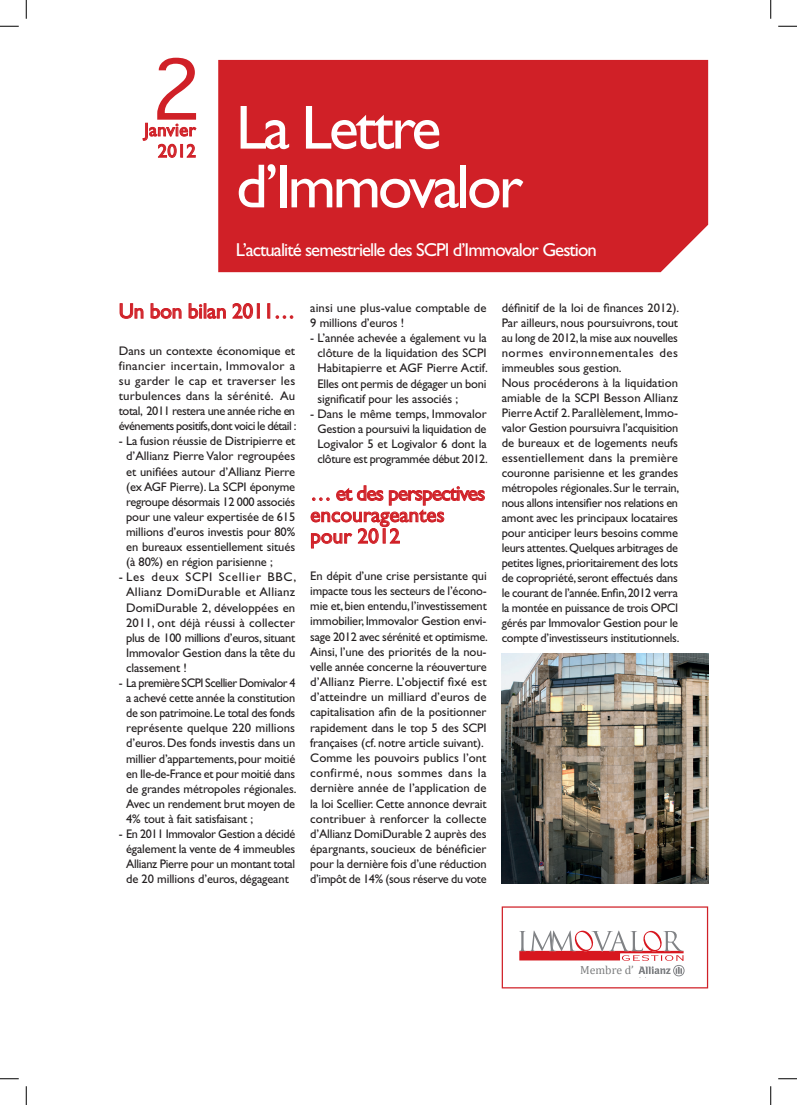
<style>
.page{position:relative;width:797px;height:1105px;background:#fff}
.page>*{position:absolute;margin:0;border:0;box-sizing:border-box;transform-origin:0 0}
.t1{font:79.38px "Geneva";color:#d02027}
.t2{font:62.5px/58.8px "Gill Sans";letter-spacing:-.05em;color:#fff}
.t3{font:21.25px/21.4px "Gill Sans";letter-spacing:-.01em;color:#d02027}
.t4{font:18.75px "Gill Sans";letter-spacing:-.05em;color:#fff}
.t5{font:18.75px/21.2px "Gill Sans";letter-spacing:.01em;color:#d02027;text-align:right}
.t6{font:12.5px/15.1px "Gill Sans";letter-spacing:-.01em;color:#231f20;text-align:justify}
.t7{font:11.75px "Cambria";color:#7c7e7f}
</style>
<div class="page">
<svg style="left:120px;top:303px;width:23px;height:16px"></svg>
<svg style="left:151px;top:303px;width:31px;height:16px"></svg>
<svg style="left:189px;top:303px;width:37px;height:16px"></svg>
<svg style="left:232px;top:303px;width:21px;height:16px"></svg>
<div style="left:257px;top:303px;width:3px;height:15px;border:1px solid #d02027"></div>
<div style="left:267px;top:303px;width:3px;height:15px;border:1px solid #d02027"></div>
<svg style="left:276px;top:316px;width:17px;height:3px"></svg>
<svg style="left:311px;top:485px;width:174px;height:64px"></svg>
<svg style="left:501px;top:906px;width:207px;height:82px"></svg>
<div style="left:218px;top:60px;width:490px;height:212px;background:#d02027"></div>
<svg style="left:142px;top:123px;width:54px;height:35px"></svg>
<img style="left:501px;top:653px;width:207px;height:230px">
<svg style="left:0;top:25px;width:19px;height:2px"></svg>
<svg style="left:778px;top:25px;width:19px;height:2px"></svg>
<svg style="left:0;top:1078px;width:19px;height:1px"></svg>
<svg style="left:778px;top:1078px;width:19px;height:1px"></svg>
<svg style="left:25px;top:0;width:2px;height:19px"></svg>
<svg style="left:25px;top:1086px;width:2px;height:19px"></svg>
<svg style="left:770px;top:0;width:1px;height:19px"></svg>
<svg style="left:770px;top:1086px;width:1px;height:19px"></svg>
<h1 class="t1" style="left:150px;top:23px;width:54px">2</h1>
<h3 class="t5" style="left:144px;top:119px;width:53px">Janvier<br>2012</h3>
<h2 class="t2" style="left:236px;top:99px;width:289px">La Lettre d’Immovalor</h2>
<h3 class="t4" style="left:236px;top:239px;width:362px">L’actualité semestrielle des SCPI d’Immovalor Gestion</h3>
<h3 class="t3" style="left:119px;top:300px;width:178px">Un bon bilan 2011…</h3>
<p class="t6" style="left:119px;top:343px;width:179px">Dans un contexte économique et financier incertain, Immovalor a su garder le cap et traverser les turbulences dans la sérénité. Au total, 2011 restera une année riche en événements positifs,dont voici le détail :</p>
<p class="t6" style="left:126px;top:434px;width:171px;text-indent:-7px">- La fusion réussie de Distripierre et d’Allianz Pierre Valor regroupées et unifiées autour d’Allianz Pierre (ex AGF Pierre). La SCPI éponyme regroupe désormais 12 000 associés pour une valeur expertisée de 615 millions d’euros investis pour 80% en bureaux essentiellement situés (à 80%) en région parisienne ;</p>
<p class="t6" style="left:126px;top:570px;width:172px;text-indent:-7px">- Les deux SCPI Scellier BBC, Allianz DomiDurable et Allianz DomiDurable 2, développées en 2011, ont déjà réussi à collecter plus de 100 millions d’euros, situant Immovalor Gestion dans la tête du classement !</p>
<p class="t6" style="left:126px;top:675px;width:172px;text-indent:-7px">- La première SCPI Scellier Domivalor 4 a achevé cette année la constitution de son patrimoine. Le total des fonds représente quelque 220 millions d’euros. Des fonds investis dans un millier d’appartements, pour moitié en Ile-de-France et pour moitié dans de grandes métropoles régionales.<br>Avec un rendement brut moyen de 4% tout à fait satisfaisant ;</p>
<p class="t6" style="left:119px;top:826px;width:178px;text-align:center">- En 2011 Immovalor Gestion a décidé également la vente de 4 immeubles Allianz Pierre pour un montant total de 20 millions d’euros, dégageant</p>
<p class="t6" style="left:310px;top:300px;width:178px">ainsi une plus-value comptable de<br>9 millions d’euros !</p>
<p class="t6" style="left:317px;top:330px;width:172px;text-indent:-7px">- L’année achevée a également vu la clôture de la liquidation des SCPI Habitapierre et AGF Pierre Actif.<br>Elles ont permis de dégager un boni significatif pour les associés ;</p>
<p class="t6" style="left:310px;top:406px;width:179px;text-align:center">- Dans le même temps, Immovalor Gestion a poursuivi la liquidation de Logivalor 5 et Logivalor 6 dont la clôture est programmée début 2012.</p>
<h3 class="t3" style="left:310px;top:483px;width:176px">… et des perspectives encourageantes pour 2012</h3>
<p class="t6" style="left:310px;top:568px;width:179px;text-align:left">En dépit d’une crise persistante qui impacte tous les secteurs de l’écono&shy;mie et, bien entendu, l’investissement immobilier, Immovalor Gestion envi&shy;sage 2012 avec sérénité et optimisme.<br>Ainsi, l’une des priorités de la nou&shy;velle année concerne la réouverture d’Allianz Pierre. L’objectif fixé est d’atteindre un milliard d’euros de capitalisation afin de la positionner rapidement dans le top 5 des SCPI françaises (cf. notre article suivant).<br>Comme les pouvoirs publics l’ont confirmé, nous sommes dans la dernière année de l’application de la loi Scellier. Cette annonce devrait contribuer à renforcer la collecte d’Allianz DomiDurable 2 auprès des épargnants, soucieux de bénéficier pour la dernière fois d’une réduction d’impôt de 14% (sous réserve du vote</p>
<p class="t6" style="left:501px;top:300px;width:179px;text-align:left">définitif de la loi de finances 2012).<br>Par ailleurs, nous poursuivrons, tout au long de 2012, la mise aux nouvelles normes environnementales des immeubles sous gestion.<br>Nous procéderons à la liquidation amiable de la SCPI Besson Allianz Pierre Actif 2. Parallèlement, Immo&shy;valor Gestion poursuivra l’acquisition de bureaux et de logements neufs essentiellement dans la première couronne parisienne et les grandes métropoles régionales. Sur le terrain, nous allons intensifier nos relations en amont avec les principaux locataires pour anticiper leurs besoins comme leurs attentes. Quelques arbitrages de petites lignes, prioritairement des lots de copropriété, seront effectués dans le courant de l’année. Enfin, 2012 verra la montée en puissance de trois OPCI gérés par Immovalor Gestion pour le compte d’investisseurs institutionnels.</p>
<p class="t7" style="left:580px;top:963px;width:55px">Membre d’</p>
</div>
